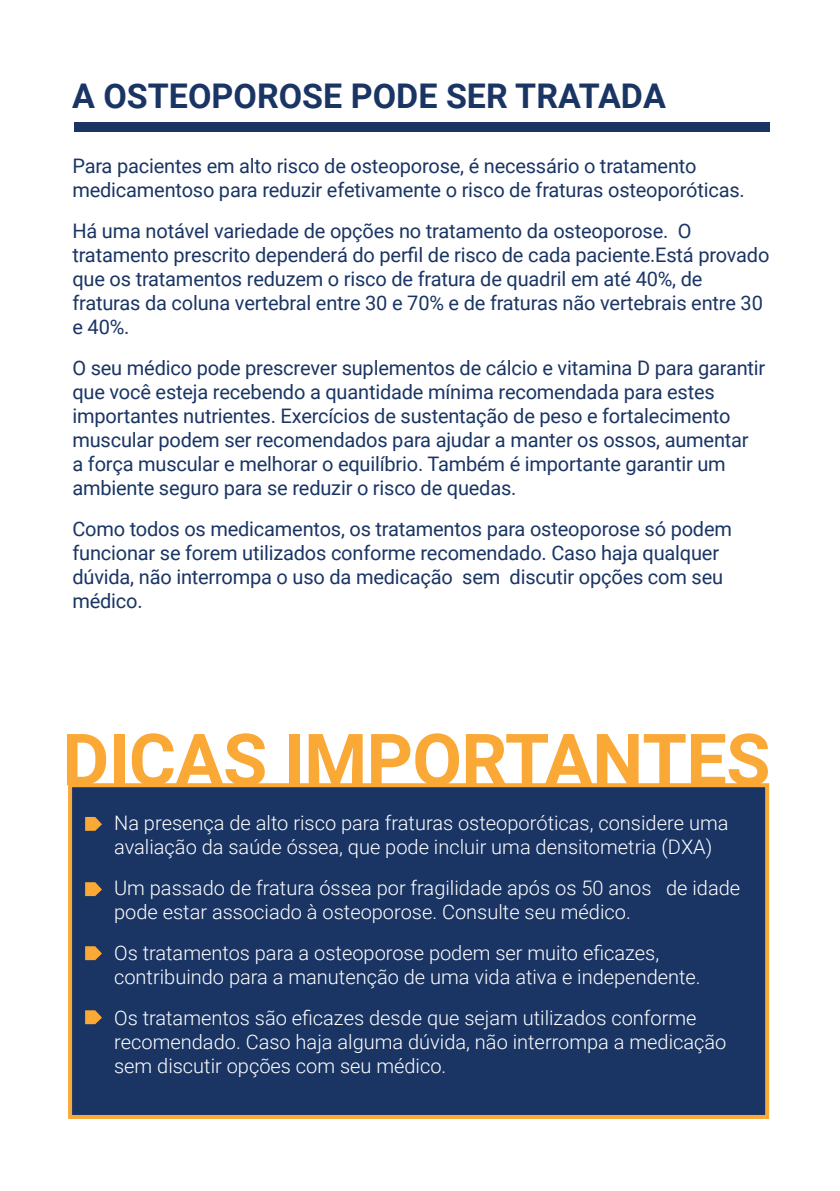
<style>
.page{position:relative;width:840px;height:1191px;background:#fff}
.page>*{position:absolute;margin:0;border:0;box-sizing:border-box;transform-origin:0 0}
.t1{font:700 72px "Roboto";letter-spacing:-.01em;color:#faa836}
.t2{font:700 34px "Roboto";color:#1a3564}
.t3{font:20px/24px "Roboto";letter-spacing:-.01em;color:#1a3564}
.t4{font:300 20px/24px "Roboto";color:#fff}
</style>
<div class="page">
<div style="left:74px;top:122px;width:694px;height:10px;background:#1a3564"></div>
<div style="left:68px;top:783px;width:700px;height:336px;background:#1a3564;border:4px solid #faa836"></div>
<svg style="left:85px;top:817px;width:17px;height:14px"></svg>
<svg style="left:85px;top:882px;width:17px;height:14px"></svg>
<svg style="left:85px;top:946px;width:17px;height:14px"></svg>
<svg style="left:85px;top:1010px;width:17px;height:14px"></svg>
<h2 class="t2" style="left:72px;top:72px;width:595px">A OSTEOPOROSE PODE SER TRATADA</h2>
<p class="t3" style="left:72px;top:153px;width:673px">Para pacientes em alto risco de osteoporose, é necessário o tratamento medicamentoso para reduzir efetivamente o risco de fraturas osteoporóticas.</p>
<p class="t3" style="left:72px;top:218px;width:698px">Há uma notável variedade de opções no tratamento da osteoporose. O tratamento prescrito dependerá do perfil de risco de cada paciente.Está provado que os tratamentos reduzem o risco de fratura de quadril em até 40%, de fraturas da coluna vertebral entre 30 e 70% e de fraturas não vertebrais entre 30 e 40%.</p>
<p class="t3" style="left:72px;top:355px;width:694px">O seu médico pode prescrever suplementos de cálcio e vitamina D para garantir que você esteja recebendo a quantidade mínima recomendada para estes importantes nutrientes. Exercícios de sustentação de peso e fortalecimento muscular podem ser recomendados para ajudar a manter os ossos, aumentar<br>a força muscular e melhorar o equilíbrio. Também é importante garantir um ambiente seguro para se reduzir o risco de quedas.</p>
<p class="t3" style="left:72px;top:516px;width:660px">Como todos os medicamentos, os tratamentos para osteoporose só podem funcionar se forem utilizados conforme recomendado. Caso haja qualquer dúvida, não interrompa o uso da medicação sem discutir opções com seu médico.</p>
<h1 class="t1" style="left:62px;top:709px;width:709px">DICAS IMPORTANTES</h1>
<p class="t4" style="left:114px;top:809px;width:615px">Na presença de alto risco para fraturas osteoporóticas, considere uma avaliação da saúde óssea, que pode incluir uma densitometria (DXA)</p>
<p class="t4" style="left:114px;top:874px;width:627px">Um passado de fratura óssea por fragilidade após os 50 anos de idade pode estar associado à osteoporose. Consulte seu médico.</p>
<p class="t4" style="left:114px;top:939px;width:587px">Os tratamentos para a osteoporose podem ser muito eficazes, contribuindo para a manutenção de uma vida ativa e independente.</p>
<p class="t4" style="left:114px;top:1004px;width:613px">Os tratamentos são eficazes desde que sejam utilizados conforme recomendado. Caso haja alguma dúvida, não interrompa a medicação sem discutir opções com seu médico.</p>
</div>
